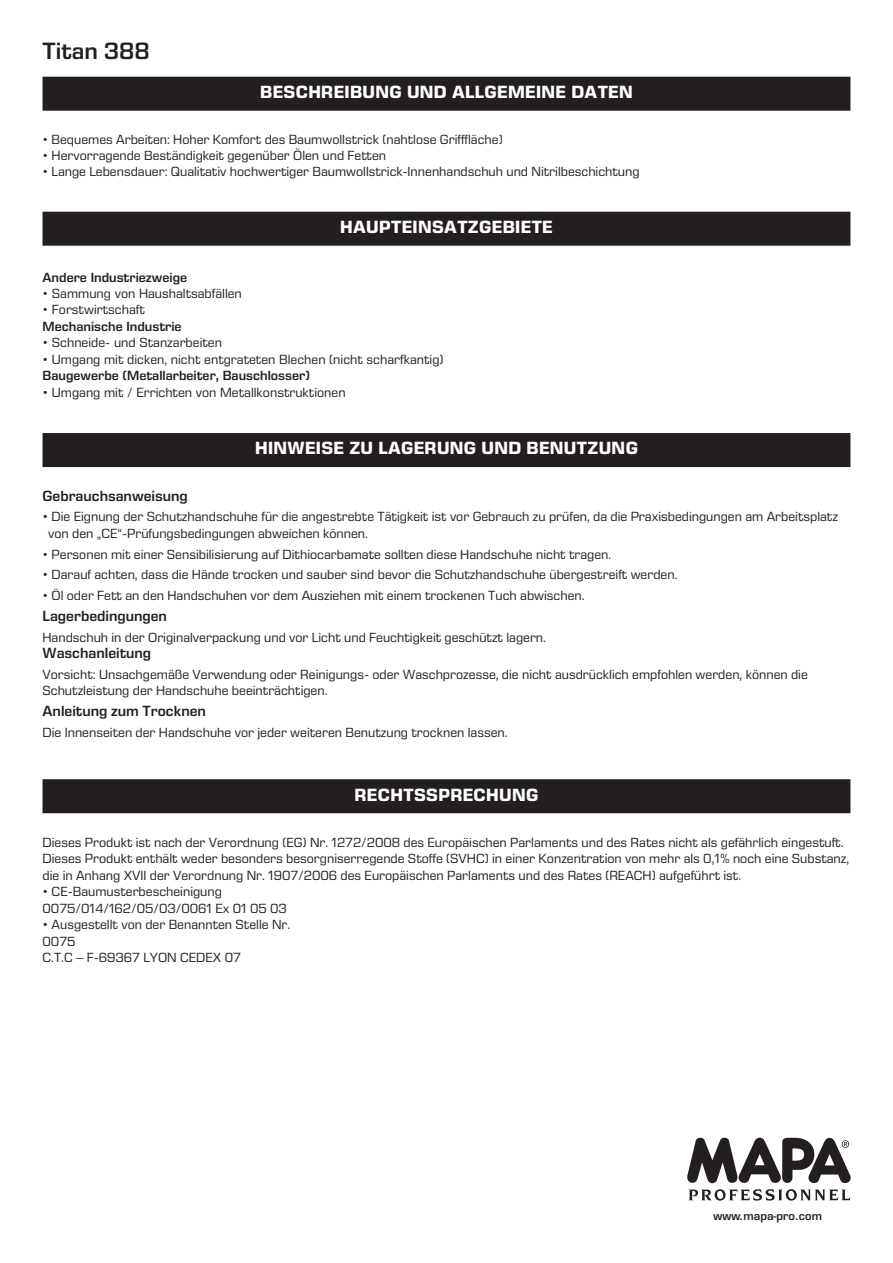
<style>
.page{position:relative;width:893px;height:1263px;background:#fff}
.page>*{position:absolute;margin:0;border:0;box-sizing:border-box;transform-origin:0 0}
._07__Nom_produit_rap{font:600 24px "Eurostile Next LT Pro";color:#231f20}
._08__Titre_bandeau_n{font:700 18px "Eurostile Next LT Pro";letter-spacing:.02em;color:#fff}
._10__Texte{font:600 15px "Eurostile Next LT Pro";color:#231f20}
._10__Texte-2{font:13.5px/16.5px "Eurostile Next LT Pro";color:#231f20}
.formatage_balise{font:13.5px "Eurostile Next LT Pro";color:#231f20}
.secteur_texte{font:13.5px "Eurostile Next LT Pro";color:#231f20}
.secteur_titre{font:600 13.5px "Eurostile Next LT Pro";color:#231f20}
.t1{font:600 11.1px "Eurostile";color:#231f20}
</style>
<div class="page">
<svg style="left:687px;top:1138px;width:164px;height:62px"></svg>
<div style="left:43px;top:77px;width:807px;height:34px;background:#231f20"></div>
<div style="left:43px;top:212px;width:807px;height:34px;background:#231f20"></div>
<div style="left:43px;top:433px;width:807px;height:34px;background:#231f20"></div>
<div style="left:43px;top:779px;width:807px;height:34px;background:#231f20"></div>
<p class="_07__Nom_produit_rap" style="left:43px;top:38px;width:109px">Titan 388</p>
<p class="_08__Titre_bandeau_n" style="left:260px;top:82px;width:374px">BESCHREIBUNG UND ALLGEMEINE DATEN</p>
<p class="formatage_balise" style="left:43px;top:132px;width:462px">• Bequemes Arbeiten: Hoher Komfort des Baumwollstrick (nahtlose Grifffläche)</p>
<p class="formatage_balise" style="left:43px;top:148px;width:345px">• Hervorragende Beständigkeit gegenüber Ölen und Fetten</p>
<p class="formatage_balise" style="left:43px;top:164px;width:599px">• Lange Lebensdauer: Qualitativ hochwertiger Baumwollstrick-Innenhandschuh und Nitrilbeschichtung</p>
<p class="_08__Titre_bandeau_n" style="left:340px;top:217px;width:214px">HAUPTEINSATZGEBIETE</p>
<p class="secteur_titre" style="left:43px;top:269px;width:146px">Andere Industriezweige</p>
<p class="secteur_texte" style="left:43px;top:286px;width:201px">• Sammung von Haushaltsabfällen</p>
<p class="secteur_texte" style="left:43px;top:302px;width:104px">• Forstwirtschaft</p>
<p class="secteur_titre" style="left:43px;top:319px;width:141px">Mechanische Industrie</p>
<p class="secteur_texte" style="left:43px;top:335px;width:181px">• Schneide- und Stanzarbeiten</p>
<p class="secteur_texte" style="left:43px;top:352px;width:402px">• Umgang mit dicken, nicht entgrateten Blechen (nicht scharfkantig)</p>
<p class="secteur_titre" style="left:43px;top:368px;width:269px">Baugewerbe (Metallarbeiter, Bauschlosser)</p>
<p class="secteur_texte" style="left:43px;top:385px;width:305px">• Umgang mit / Errichten von Metallkonstruktionen</p>
<p class="_08__Titre_bandeau_n" style="left:255px;top:438px;width:384px">HINWEISE ZU LAGERUNG UND BENUTZUNG</p>
<p class="_10__Texte" style="left:43px;top:487px;width:147px">Gebrauchsanweisung</p>
<p class="_10__Texte-2" style="left:48px;top:509px;width:791px;text-indent:-6px">• Die Eignung der Schutzhandschuhe für die angestrebte Tätigkeit ist vor Gebrauch zu prüfen, da die Praxisbedingungen am Arbeitsplatz von den „CE“-Prüfungsbedingungen abweichen können.</p>
<p class="_10__Texte-2" style="left:43px;top:546px;width:570px">• Personen mit einer Sensibilisierung auf Dithiocarbamate sollten diese Handschuhe nicht tragen.</p>
<p class="_10__Texte-2" style="left:43px;top:567px;width:636px">• Darauf achten, dass die Hände trocken und sauber sind bevor die Schutzhandschuhe übergestreift werden.</p>
<p class="_10__Texte-2" style="left:43px;top:587px;width:543px">• Öl oder Fett an den Handschuhen vor dem Ausziehen mit einem trockenen Tuch abwischen.</p>
<p class="_10__Texte" style="left:43px;top:607px;width:126px">Lagerbedingungen</p>
<p class="_10__Texte-2" style="left:43px;top:629px;width:505px">Handschuh in der Originalverpackung und vor Licht und Feuchtigkeit geschützt lagern.</p>
<p class="_10__Texte" style="left:43px;top:645px;width:110px">Waschanleitung</p>
<p class="_10__Texte-2" style="left:43px;top:666px;width:767px">Vorsicht: Unsachgemäße Verwendung oder Reinigungs- oder Waschprozesse, die nicht ausdrücklich empfohlen werden, können die<br>Schutzleistung der Handschuhe beeinträchtigen.</p>
<p class="_10__Texte" style="left:43px;top:703px;width:165px">Anleitung zum Trocknen</p>
<p class="_10__Texte-2" style="left:43px;top:724px;width:467px">Die Innenseiten der Handschuhe vor jeder weiteren Benutzung trocknen lassen.</p>
<p class="_08__Titre_bandeau_n" style="left:355px;top:784px;width:185px">RECHTSSPRECHUNG</p>
<p class="_10__Texte-2" style="left:43px;top:834px;width:808px">Dieses Produkt ist nach der Verordnung (EG) Nr. 1272/2008 des Europäischen Parlaments und des Rates nicht als gefährlich eingestuft.<br>Dieses Produkt enthält weder besonders besorgniserregende Stoffe (SVHC) in einer Konzentration von mehr als 0,1% noch eine Substanz, die in Anhang XVII der Verordnung Nr. 1907/2006 des Europäischen Parlaments und des Rates (REACH) aufgeführt ist.</p>
<p class="_10__Texte-2" style="left:43px;top:883px;width:181px">• CE-Baumusterbescheinigung</p>
<p class="_10__Texte-2" style="left:43px;top:900px;width:246px">0075/014/162/05/03/0061 Ex 01 05 03</p>
<p class="_10__Texte-2" style="left:43px;top:916px;width:249px">• Ausgestellt von der Benannten Stelle Nr.</p>
<p class="_10__Texte-2" style="left:43px;top:933px;width:200px">0075<br>C.T.C – F-69367 LYON CEDEX 07</p>
<p class="t1" style="left:714px;top:1209px;width:110px">www.mapa-pro.com</p>
</div>
